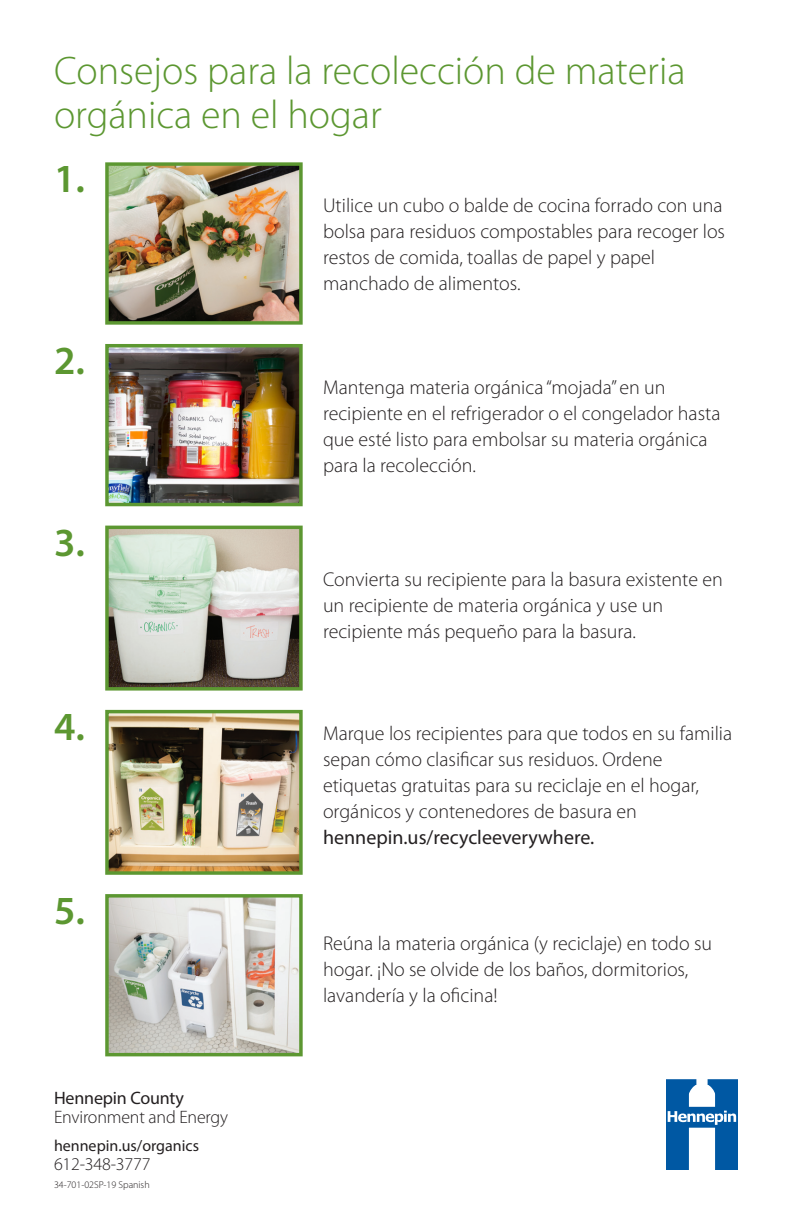
<style>
.page{position:relative;width:792px;height:1224px;background:#fff}
.page>*{position:absolute;margin:0;border:0;box-sizing:border-box;transform-origin:0 0}
.Body_Copy{font:300 40px/44px "Myriad Pro";color:#5c9731}
.t1{font:600 40px "Myriad Pro";color:#5c9731}
.t2{font:300 20px/26px "Myriad Pro";color:#231f20}
.t3{font:300 18px "Myriad Pro";letter-spacing:-.01em;color:#231f20}
.t4{font:18px "Myriad Pro";letter-spacing:-.01em;color:#231f20}
.t5{font:16px "Myriad Pro";color:#231f20}
.t6{font:300 10px "Myriad Pro";color:#231f20}
.s1{font-weight:400}
</style>
<div class="page">
<img style="left:109px;top:530px;width:190px;height:157px">
<div style="left:105px;top:526px;width:198px;height:165px;border:3px solid #5c9731"></div>
<img style="left:109px;top:166px;width:190px;height:155px">
<div style="left:105px;top:162px;width:198px;height:163px;border:3px solid #5c9731"></div>
<img style="left:109px;top:714px;width:190px;height:157px">
<div style="left:105px;top:710px;width:198px;height:165px;border:3px solid #5c9731"></div>
<img style="left:109px;top:348px;width:190px;height:154px">
<div style="left:105px;top:344px;width:198px;height:162px;border:3px solid #5c9731"></div>
<img style="left:109px;top:898px;width:190px;height:154px">
<div style="left:105px;top:894px;width:198px;height:162px;border:3px solid #5c9731"></div>
<svg style="left:666px;top:1079px;width:72px;height:91px"></svg>
<p class="Body_Copy" style="left:54px;top:49px;width:633px">Consejos para la recolección de materia orgánica en el hogar</p>
<p class="t1" style="left:54px;top:153px;width:32px">1.</p>
<p class="t1" style="left:54px;top:335px;width:32px">2.</p>
<p class="t1" style="left:54px;top:517px;width:32px">3.</p>
<p class="t1" style="left:54px;top:701px;width:32px">4.</p>
<p class="t1" style="left:54px;top:885px;width:32px">5.</p>
<p class="t4" style="left:54px;top:1087px;width:132px">Hennepin County</p>
<p class="t3" style="left:54px;top:1107px;width:176px">Environment and Energy</p>
<p class="t5" style="left:54px;top:1136px;width:147px">hennepin.us/organics</p>
<p class="t3" style="left:54px;top:1154px;width:98px">612-348-3777</p>
<p class="t6" style="left:54px;top:1179px;width:97px">34-701-02SP-19 Spanish</p>
<p class="t2" style="left:323px;top:193px;width:404px">Utilice un cubo o balde de cocina forrado con una bolsa para residuos compostables para recoger los restos de comida, toallas de papel y papel manchado de alimentos.</p>
<p class="t2" style="left:323px;top:374px;width:399px">Mantenga materia orgánica “mojada” en un recipiente en el refrigerador o el congelador hasta que esté listo para embolsar su materia orgánica para la recolección.</p>
<p class="t2" style="left:323px;top:566px;width:401px">Convierta su recipiente para la basura existente en un recipiente de materia orgánica y use un recipiente más pequeño para la basura.</p>
<p class="t2" style="left:323px;top:721px;width:411px">Marque los recipientes para que todos en su familia sepan cómo clasificar sus residuos. Ordene etiquetas gratuitas para su reciclaje en el hogar, orgánicos y contenedores de basura en <span class="s1">hennepin.us/recycleeverywhere.</span></p>
<p class="t2" style="left:323px;top:931px;width:391px">Reúna la materia orgánica (y reciclaje) en todo su hogar. ¡No se olvide de los baños, dormitorios, lavandería y la oficina!</p>
</div>
